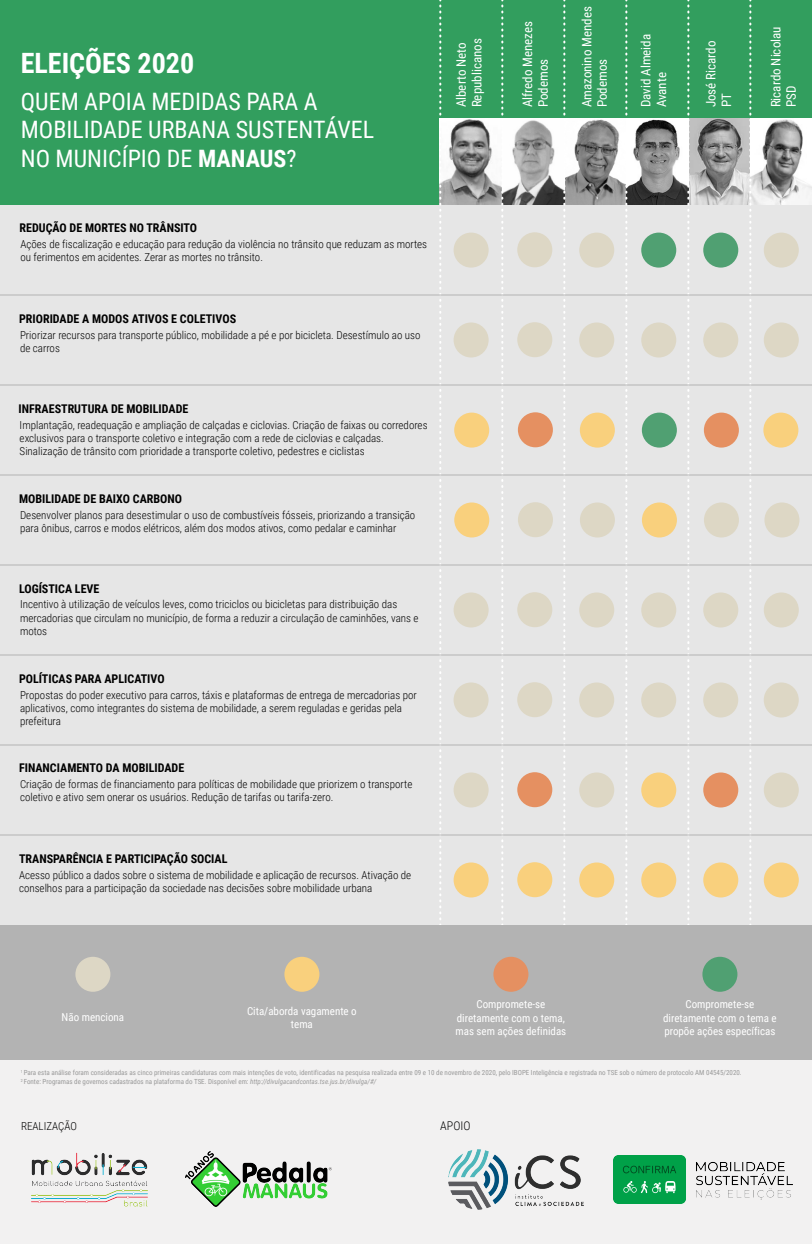
<style>
.page{position:relative;width:812px;height:1244px;background:#fff}
.page>*{position:absolute;margin:0;border:0;box-sizing:border-box;transform-origin:0 0}
.t1{font:700 28px "Roboto Condensed";color:#fff}
.t2{font:24px/28.8px "Roboto Condensed";color:#fff}
.t3{font:13px/15.6px "Roboto Condensed";color:#fff}
.t4{font:700 12px "Roboto Condensed";color:#000}
.t5{font:300 12px "Roboto Condensed";color:#000}
.t6{font:300 11px/13.2px "Roboto Condensed";color:#000}
.t7{font:11px/13.2px "Roboto Condensed";color:#fff;text-align:center}
.t8{font:7px/8.4px "Roboto Condensed";color:#999}
.s1{font-weight:700}
.s2{font-style:italic}
</style>
<div class="page">
<div style="left:0;top:0;width:812px;height:205px;background:#329e5e"></div>
<img style="left:441px;top:119px;width:371px;height:86px">
<div style="left:0;top:205px;width:812px;height:720px;background:#e6e6e6"></div>
<div style="left:0;top:1059px;width:812px;height:185px;background:#f2f1f1"></div>
<svg style="left:439px;top:0;width:2px;height:925px"></svg>
<svg style="left:501px;top:0;width:2px;height:925px"></svg>
<svg style="left:563px;top:0;width:2px;height:925px"></svg>
<svg style="left:625px;top:0;width:2px;height:925px"></svg>
<svg style="left:687px;top:0;width:2px;height:925px"></svg>
<svg style="left:749px;top:0;width:2px;height:925px"></svg>
<hr style="left:0;top:294px;width:812px;height:2px;background:#b3b3b3">
<hr style="left:0;top:384px;width:812px;height:2px;background:#b3b3b3">
<hr style="left:0;top:474px;width:812px;height:2px;background:#b3b3b3">
<hr style="left:0;top:564px;width:812px;height:2px;background:#b3b3b3">
<hr style="left:0;top:654px;width:812px;height:2px;background:#b3b3b3">
<hr style="left:0;top:744px;width:812px;height:2px;background:#b3b3b3">
<hr style="left:0;top:834px;width:812px;height:2px;background:#b3b3b3">
<img style="left:31px;top:1152px;width:117px;height:55px">
<div style="left:0;top:925px;width:812px;height:134px;background:#b3b3b3"></div>
<img style="left:614px;top:1155px;width:179px;height:48px">
<img style="left:448px;top:1149px;width:135px;height:60px">
<div style="left:454px;top:233px;width:34px;height:35px;background:#ddd7c5;border-radius:50%"></div>
<div style="left:579px;top:233px;width:35px;height:35px;background:#ddd7c5;border-radius:50%"></div>
<div style="left:641px;top:233px;width:35px;height:35px;background:#50a072;border-radius:50%"></div>
<div style="left:703px;top:233px;width:35px;height:35px;background:#50a072;border-radius:50%"></div>
<div style="left:454px;top:322px;width:34px;height:36px;background:#ddd7c5;border-radius:50%"></div>
<div style="left:579px;top:322px;width:35px;height:36px;background:#ddd7c5;border-radius:50%"></div>
<div style="left:641px;top:322px;width:35px;height:36px;background:#ddd7c5;border-radius:50%"></div>
<div style="left:703px;top:322px;width:35px;height:36px;background:#ddd7c5;border-radius:50%"></div>
<div style="left:454px;top:413px;width:35px;height:35px;background:#f9d07d;border-radius:50%"></div>
<div style="left:580px;top:413px;width:35px;height:35px;background:#f9d07d;border-radius:50%"></div>
<div style="left:642px;top:413px;width:35px;height:35px;background:#50a072;border-radius:50%"></div>
<div style="left:704px;top:413px;width:35px;height:35px;background:#e59061;border-radius:50%"></div>
<div style="left:454px;top:502px;width:35px;height:36px;background:#f9d07d;border-radius:50%"></div>
<div style="left:580px;top:502px;width:35px;height:36px;background:#ddd7c5;border-radius:50%"></div>
<div style="left:642px;top:502px;width:35px;height:36px;background:#f9d07d;border-radius:50%"></div>
<div style="left:704px;top:502px;width:35px;height:36px;background:#ddd7c5;border-radius:50%"></div>
<div style="left:454px;top:592px;width:34px;height:36px;background:#ddd7c5;border-radius:50%"></div>
<div style="left:579px;top:592px;width:35px;height:36px;background:#ddd7c5;border-radius:50%"></div>
<div style="left:641px;top:592px;width:35px;height:36px;background:#ddd7c5;border-radius:50%"></div>
<div style="left:703px;top:592px;width:35px;height:36px;background:#ddd7c5;border-radius:50%"></div>
<div style="left:453px;top:682px;width:35px;height:36px;background:#ddd7c5;border-radius:50%"></div>
<div style="left:579px;top:682px;width:35px;height:36px;background:#ddd7c5;border-radius:50%"></div>
<div style="left:641px;top:682px;width:35px;height:36px;background:#ddd7c5;border-radius:50%"></div>
<div style="left:703px;top:682px;width:35px;height:36px;background:#ddd7c5;border-radius:50%"></div>
<div style="left:454px;top:772px;width:34px;height:36px;background:#ddd7c5;border-radius:50%"></div>
<div style="left:579px;top:772px;width:35px;height:36px;background:#ddd7c5;border-radius:50%"></div>
<div style="left:641px;top:772px;width:35px;height:36px;background:#f9d07d;border-radius:50%"></div>
<div style="left:703px;top:772px;width:35px;height:36px;background:#e59061;border-radius:50%"></div>
<div style="left:454px;top:862px;width:34px;height:36px;background:#f9d07d;border-radius:50%"></div>
<div style="left:579px;top:862px;width:35px;height:36px;background:#f9d07d;border-radius:50%"></div>
<div style="left:517px;top:232px;width:35px;height:35px;background:#ddd7c5;border-radius:50%"></div>
<div style="left:517px;top:322px;width:35px;height:35px;background:#ddd7c5;border-radius:50%"></div>
<div style="left:518px;top:412px;width:35px;height:35px;background:#e59061;border-radius:50%"></div>
<div style="left:518px;top:502px;width:35px;height:35px;background:#ddd7c5;border-radius:50%"></div>
<div style="left:517px;top:592px;width:35px;height:35px;background:#ddd7c5;border-radius:50%"></div>
<div style="left:517px;top:682px;width:35px;height:35px;background:#ddd7c5;border-radius:50%"></div>
<div style="left:517px;top:772px;width:35px;height:35px;background:#e59061;border-radius:50%"></div>
<div style="left:517px;top:862px;width:35px;height:35px;background:#f9d07d;border-radius:50%"></div>
<div style="left:641px;top:862px;width:35px;height:36px;background:#f9d07d;border-radius:50%"></div>
<div style="left:703px;top:862px;width:35px;height:36px;background:#f9d07d;border-radius:50%"></div>
<div style="left:764px;top:233px;width:35px;height:35px;background:#ddd7c5;border-radius:50%"></div>
<div style="left:764px;top:322px;width:35px;height:36px;background:#ddd7c5;border-radius:50%"></div>
<div style="left:763px;top:413px;width:35px;height:35px;background:#f9d07d;border-radius:50%"></div>
<div style="left:764px;top:502px;width:35px;height:36px;background:#ddd7c5;border-radius:50%"></div>
<div style="left:764px;top:592px;width:35px;height:36px;background:#ddd7c5;border-radius:50%"></div>
<div style="left:764px;top:682px;width:35px;height:36px;background:#ddd7c5;border-radius:50%"></div>
<div style="left:764px;top:772px;width:35px;height:36px;background:#ddd7c5;border-radius:50%"></div>
<div style="left:764px;top:862px;width:35px;height:36px;background:#f9d07d;border-radius:50%"></div>
<img style="left:186px;top:1151px;width:145px;height:56px">
<div style="left:284px;top:957px;width:35px;height:35px;background:#f9d07d;border-radius:50%"></div>
<div style="left:493px;top:957px;width:35px;height:35px;background:#e59061;border-radius:50%"></div>
<div style="left:702px;top:957px;width:35px;height:35px;background:#50a072;border-radius:50%"></div>
<div style="left:75px;top:957px;width:35px;height:35px;background:#ddd7c5;border-radius:50%"></div>
<h1 class="t1" style="left:21px;top:43px;width:175px">ELEIÇÕES 2020</h1>
<h2 class="t2" style="left:21px;top:86px;width:355px">QUEM APOIA MEDIDAS PARA A<br>MOBILIDADE URBANA SUSTENTÁVEL<br>NO MUNICÍPIO DE <span class="s1">MANAUS</span>?</h2>
<p class="t4" style="left:19px;top:220px;width:179px">REDUÇÃO DE MORTES NO TRÂNSITO</p>
<p class="t6" style="left:20px;top:237px;width:408px">Ações de fiscalização e educação para redução da violência no trânsito que reduzam as mortes ou ferimentos em acidentes. Zerar as mortes no trânsito.</p>
<p class="t4" style="left:19px;top:310px;width:219px">PRIORIDADE A MODOS ATIVOS E COLETIVOS</p>
<p class="t6" style="left:20px;top:328px;width:402px">Priorizar recursos para transporte público, mobilidade a pé e por bicicleta. Desestímulo ao uso de carros</p>
<p class="t4" style="left:19px;top:400px;width:171px">INFRAESTRUTURA DE MOBILIDADE</p>
<p class="t6" style="left:20px;top:418px;width:409px">Implantação, readequação e ampliação de calçadas e ciclovias. Criação de faixas ou corredores exclusivos para o transporte coletivo e integração com a rede de ciclovias e calçadas.<br>Sinalização de trânsito com prioridade a transporte coletivo, pedestres e ciclistas</p>
<p class="t4" style="left:19px;top:490px;width:165px">MOBILIDADE DE BAIXO CARBONO</p>
<p class="t6" style="left:20px;top:508px;width:397px">Desenvolver planos para desestimular o uso de combustíveis fósseis, priorizando a transição para ônibus, carros e modos elétricos, além dos modos ativos, como pedalar e caminhar</p>
<p class="t4" style="left:19px;top:580px;width:82px">LOGÍSTICA LEVE</p>
<p class="t6" style="left:20px;top:598px;width:400px">Incentivo à utilização de veículos leves, como triciclos ou bicicletas para distribuição das mercadorias que circulam no município, de forma a reduzir a circulação de caminhões, vans e motos</p>
<p class="t4" style="left:19px;top:670px;width:147px">POLÍTICAS PARA APLICATIVO</p>
<p class="t6" style="left:20px;top:688px;width:398px">Propostas do poder executivo para carros, táxis e plataformas de entrega de mercadorias por aplicativos, como integrantes do sistema de mobilidade, a serem reguladas e geridas pela prefeitura</p>
<p class="t4" style="left:19px;top:759px;width:167px">FINANCIAMENTO DA MOBILIDADE</p>
<p class="t6" style="left:20px;top:777px;width:394px">Criação de formas de financiamento para políticas de mobilidade que priorizem o transporte coletivo e ativo sem onerar os usuários. Redução de tarifas ou tarifa-zero.</p>
<p class="t4" style="left:19px;top:850px;width:210px">TRANSPARÊNCIA E PARTICIPAÇÃO SOCIAL</p>
<p class="t6" style="left:19px;top:868px;width:394px">Acesso público a dados sobre o sistema de mobilidade e aplicação de recursos. Ativação de conselhos para a participação da sociedade nas decisões sobre mobilidade urbana</p>
<p class="t3" style="left:578px;top:107px;width:103px;rotate:-90deg">Amazonino Mendes<br>Podemos</p>
<p class="t3" style="left:519px;top:107px;width:88px;rotate:-90deg">Alfredo Menezes<br>Podemos</p>
<p class="t3" style="left:453px;top:107px;width:71px;rotate:-90deg">Alberto Neto<br>Republicanos</p>
<p class="t3" style="left:638px;top:107px;width:75px;rotate:-90deg">David Almeida<br>Avante</p>
<p class="t3" style="left:702px;top:107px;width:68px;rotate:-90deg">José Ricardo<br>PT</p>
<p class="t3" style="left:767px;top:107px;width:82px;rotate:-90deg">Ricardo Nicolau<br>PSD</p>
<p class="t7" style="left:62px;top:1010px;width:64px">Não menciona</p>
<p class="t7" style="left:247px;top:1004px;width:111px">Cita/aborda vagamente o tema</p>
<p class="t7" style="left:455px;top:997px;width:112px">Compromete-se diretamente com o tema, mas sem ações definidas</p>
<p class="t7" style="left:663px;top:997px;width:115px">Compromete-se diretamente com o tema e propõe ações específicas</p>
<p class="t8" style="left:21px;top:1068px;width:722px"><sup>1</sup> Para esta análise foram consideradas as cinco primeiras candidaturas com mais intenções de voto, identificadas na pesquisa realizada entre 09 e 10 de novembro de 2020, pelo IBOPE Inteligência e registrada no TSE sob o número de protocolo AM 04545/2020.<br><sup>2</sup> Fonte: Programas de governos cadastrados na plataforma do TSE. Disponível em: <span class="s2">http://divulgacandcontas.tse.jus.br/divulga/#/</span></p>
<p class="t5" style="left:440px;top:1117px;width:32px">APOIO</p>
<p class="t6" style="left:21px;top:1119px;width:57px">REALIZAÇÃO</p>
</div>
